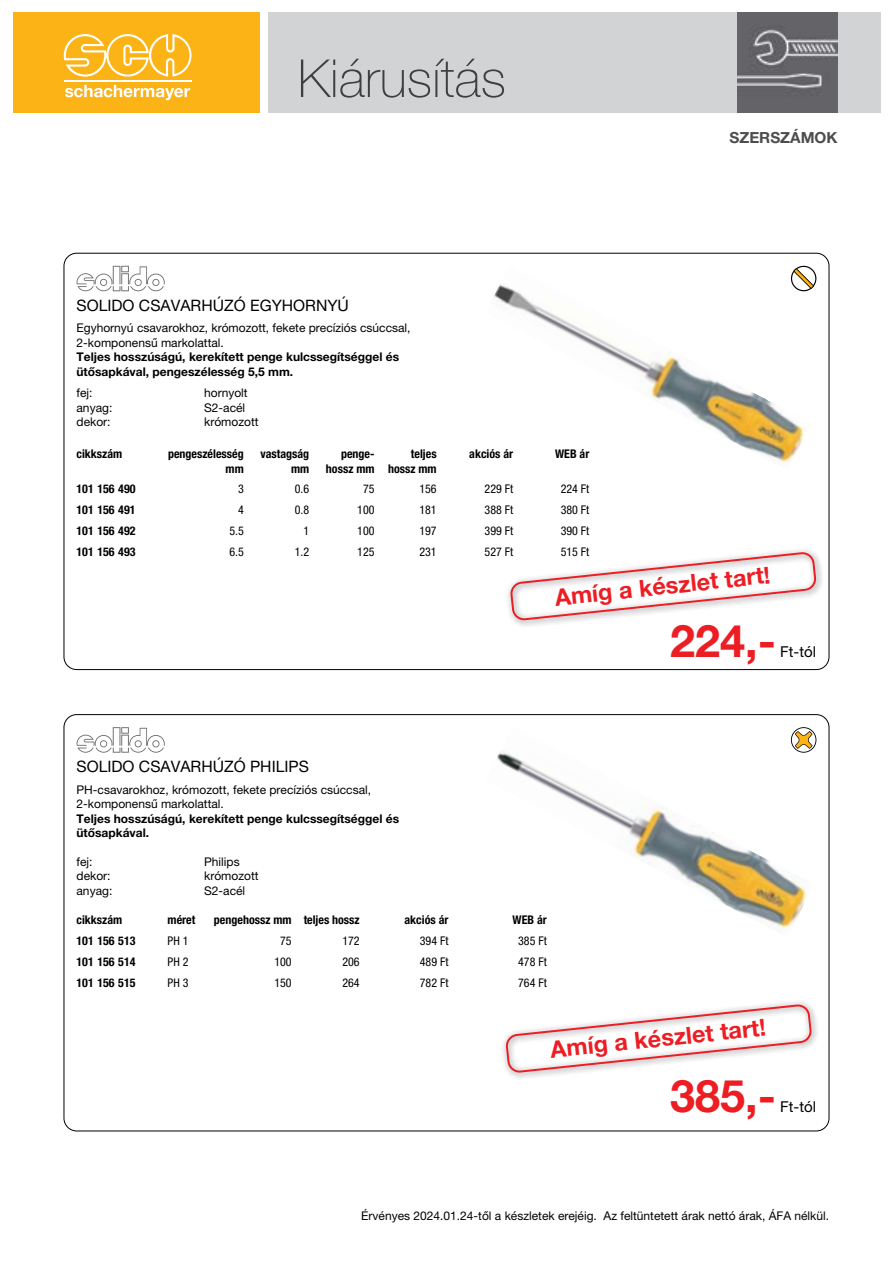
<style>
.page{position:relative;width:893px;height:1263px;background:#fff}
.page>*{position:absolute;margin:0;border:0;box-sizing:border-box;transform-origin:0 0}
.t1{font:100 52.5px "Helvetica Neue LT Pro";color:#4d4d4f}
.t2{font:700 45px "Helvetica Neue LT Pro";color:#ed1d24}
.t3{font:700 23.55px "Helvetica Neue LT Pro";color:#ed1d24}
.t4{font:15.75px "Helvetica Neue LT Pro";color:#000}
.t5{font:700 15.3px "Helvetica Neue LT Pro";color:#4d4d4f}
.t6{font:15px "Helvetica Neue LT Pro";color:#000}
.t7{font:12px/14.4px "Helvetica Neue LT Pro";color:#000}
.t8{font:700 condensed 12px/14.4px "Helvetica Neue LT Pro";color:#000;text-align:right}
.t9{font:700 12px/14.4px "Helvetica Neue LT Pro";color:#000}
.t10{font:condensed 12px "Helvetica Neue LT Pro";color:#000}
</style>
<div class="page">
<svg style="left:77px;top:266px;width:88px;height:25px"></svg>
<svg style="left:811px;top:268px;width:5px;height:21px"></svg>
<img style="left:494px;top:266px;width:317px;height:198px">
<svg style="left:77px;top:727px;width:88px;height:26px"></svg>
<svg style="left:815px;top:734px;width:1px;height:12px"></svg>
<img style="left:497px;top:727px;width:318px;height:204px">
<div style="left:505px;top:548px;width:318px;height:81px;background:#000;opacity:.65"></div>
<svg style="left:511px;top:553px;width:305px;height:67px"></svg>
<div style="left:501px;top:1000px;width:318px;height:81px;background:#000;opacity:.65"></div>
<svg style="left:506px;top:1005px;width:305px;height:67px"></svg>
<div style="left:13px;top:13px;width:246px;height:100px;background:#fcb316"></div>
<div style="left:268px;top:13px;width:612px;height:100px;background:#d1d3d4"></div>
<svg style="left:64px;top:34px;width:128px;height:43px"></svg>
<svg style="left:65px;top:85px;width:125px;height:15px"></svg>
<hr style="left:64px;top:81px;width:128px;height:1px;background:#fff">
<img style="left:737px;top:13px;width:100px;height:100px">
<h1 class="t1" style="left:298px;top:48px;width:210px">Kiárusítás</h1>
<h3 class="t4" style="left:77px;top:296px;width:274px">SOLIDO CSAVARHÚZÓ EGYHORNYÚ</h3>
<p class="t7" style="left:77px;top:321px;width:335px">Egyhornyú csavarokhoz, krómozott, fekete precíziós csúccsal,<br>2-komponensű markolattal.</p>
<p class="t9" style="left:77px;top:349px;width:324px">Teljes hosszúságú, kerekített penge kulcssegítséggel és ütősapkával, pengeszélesség 5,5 mm.</p>
<p class="t7" style="left:77px;top:386px;width:17px">fej:</p>
<p class="t7" style="left:204px;top:386px;width:45px">hornyolt</p>
<p class="t7" style="left:77px;top:400px;width:37px">anyag:</p>
<p class="t7" style="left:204px;top:400px;width:43px">S2-acél</p>
<p class="t7" style="left:77px;top:415px;width:36px">dekor:</p>
<p class="t7" style="left:204px;top:415px;width:56px">krómozott</p>
<p class="t8" style="left:77px;top:447px;width:47px">cikkszám</p>
<p class="t8" style="left:168px;top:447px;width:77px">pengeszélesség mm</p>
<p class="t8" style="left:261px;top:447px;width:50px">vastagság mm</p>
<p class="t8" style="left:326px;top:447px;width:50px">penge&shy;hossz mm</p>
<p class="t8" style="left:388px;top:447px;width:50px">teljes hossz mm</p>
<p class="t8" style="left:469px;top:447px;width:45px">akciós ár</p>
<p class="t8" style="left:555px;top:447px;width:36px">WEB ár</p>
<p class="t8" style="left:77px;top:482px;width:61px">101 156 490</p>
<p class="t10" style="left:238px;top:482px;width:7px">3</p>
<p class="t10" style="left:295px;top:482px;width:16px">0.6</p>
<p class="t10" style="left:363px;top:482px;width:13px">75</p>
<p class="t10" style="left:419px;top:482px;width:19px">156</p>
<p class="t10" style="left:485px;top:482px;width:30px">229 Ft</p>
<p class="t10" style="left:561px;top:482px;width:30px">224 Ft</p>
<p class="t8" style="left:77px;top:503px;width:61px">101 156 491</p>
<p class="t10" style="left:238px;top:503px;width:7px">4</p>
<p class="t10" style="left:295px;top:503px;width:16px">0.8</p>
<p class="t10" style="left:357px;top:503px;width:19px">100</p>
<p class="t10" style="left:419px;top:503px;width:19px">181</p>
<p class="t10" style="left:485px;top:503px;width:30px">388 Ft</p>
<p class="t10" style="left:561px;top:503px;width:30px">380 Ft</p>
<p class="t8" style="left:77px;top:524px;width:61px">101 156 492</p>
<p class="t10" style="left:229px;top:524px;width:16px">5.5</p>
<p class="t10" style="left:303px;top:524px;width:7px">1</p>
<p class="t10" style="left:357px;top:524px;width:19px">100</p>
<p class="t10" style="left:419px;top:524px;width:19px">197</p>
<p class="t10" style="left:485px;top:524px;width:30px">399 Ft</p>
<p class="t10" style="left:561px;top:524px;width:30px">390 Ft</p>
<p class="t8" style="left:77px;top:545px;width:61px">101 156 493</p>
<p class="t10" style="left:229px;top:545px;width:16px">6.5</p>
<p class="t10" style="left:295px;top:545px;width:16px">1.2</p>
<p class="t10" style="left:357px;top:545px;width:19px">125</p>
<p class="t10" style="left:419px;top:545px;width:19px">231</p>
<p class="t10" style="left:485px;top:545px;width:30px">527 Ft</p>
<p class="t10" style="left:561px;top:545px;width:30px">515 Ft</p>
<p class="t5" style="left:729px;top:128px;width:110px">SZERSZÁMOK</p>
<h3 class="t3" style="left:553px;top:583px;width:218px;rotate:-6deg">Amíg a készlet tart!</h3>
<h3 class="t4" style="left:77px;top:757px;width:234px">SOLIDO CSAVARHÚZÓ PHILIPS</h3>
<p class="t7" style="left:77px;top:782px;width:296px">PH-csavarokhoz, krómozott, fekete precíziós csúccsal,<br>2-komponensű markolattal.</p>
<p class="t9" style="left:77px;top:811px;width:324px">Teljes hosszúságú, kerekített penge kulcssegítséggel és ütősapkával.</p>
<p class="t7" style="left:77px;top:854px;width:17px">fej:</p>
<p class="t7" style="left:204px;top:854px;width:37px">Philips</p>
<p class="t7" style="left:77px;top:869px;width:36px">dekor:</p>
<p class="t7" style="left:204px;top:869px;width:56px">krómozott</p>
<p class="t7" style="left:77px;top:883px;width:37px">anyag:</p>
<p class="t7" style="left:204px;top:883px;width:43px">S2-acél</p>
<p class="t8" style="left:77px;top:913px;width:47px">cikkszám</p>
<p class="t8" style="left:168px;top:913px;width:29px">méret</p>
<p class="t8" style="left:214px;top:913px;width:147px">pengehossz mm teljes hossz</p>
<p class="t8" style="left:404px;top:913px;width:45px">akciós ár</p>
<p class="t8" style="left:513px;top:913px;width:36px">WEB ár</p>
<p class="t8" style="left:77px;top:934px;width:61px">101 156 513</p>
<p class="t10" style="left:168px;top:934px;width:22px">PH 1</p>
<p class="t10" style="left:280px;top:934px;width:13px">75</p>
<p class="t10" style="left:342px;top:934px;width:19px">172</p>
<p class="t10" style="left:420px;top:934px;width:30px">394 Ft</p>
<p class="t10" style="left:518px;top:934px;width:30px">385 Ft</p>
<p class="t8" style="left:77px;top:955px;width:61px">101 156 514</p>
<p class="t10" style="left:168px;top:955px;width:22px">PH 2</p>
<p class="t10" style="left:274px;top:955px;width:19px">100</p>
<p class="t10" style="left:342px;top:955px;width:19px">206</p>
<p class="t10" style="left:420px;top:955px;width:30px">489 Ft</p>
<p class="t10" style="left:518px;top:955px;width:30px">478 Ft</p>
<p class="t8" style="left:77px;top:976px;width:61px">101 156 515</p>
<p class="t10" style="left:168px;top:976px;width:22px">PH 3</p>
<p class="t10" style="left:274px;top:976px;width:19px">150</p>
<p class="t10" style="left:342px;top:976px;width:19px">264</p>
<p class="t10" style="left:420px;top:976px;width:30px">782 Ft</p>
<p class="t10" style="left:518px;top:976px;width:30px">764 Ft</p>
<h2 class="t2" style="left:670px;top:613px;width:107px">224,-</h2>
<p class="t6" style="left:780px;top:642px;width:37px">Ft-tól</p>
<h3 class="t3" style="left:549px;top:1035px;width:218px;rotate:-6deg">Amíg a készlet tart!</h3>
<h2 class="t2" style="left:670px;top:1068px;width:107px">385,-</h2>
<p class="t6" style="left:780px;top:1098px;width:37px">Ft-tól</p>
<p class="t7" style="left:361px;top:1209px;width:469px">Érvényes 2024.01.24-től a készletek erejéig. Az feltüntetett árak nettó árak, ÁFA nélkül.</p>
</div>
